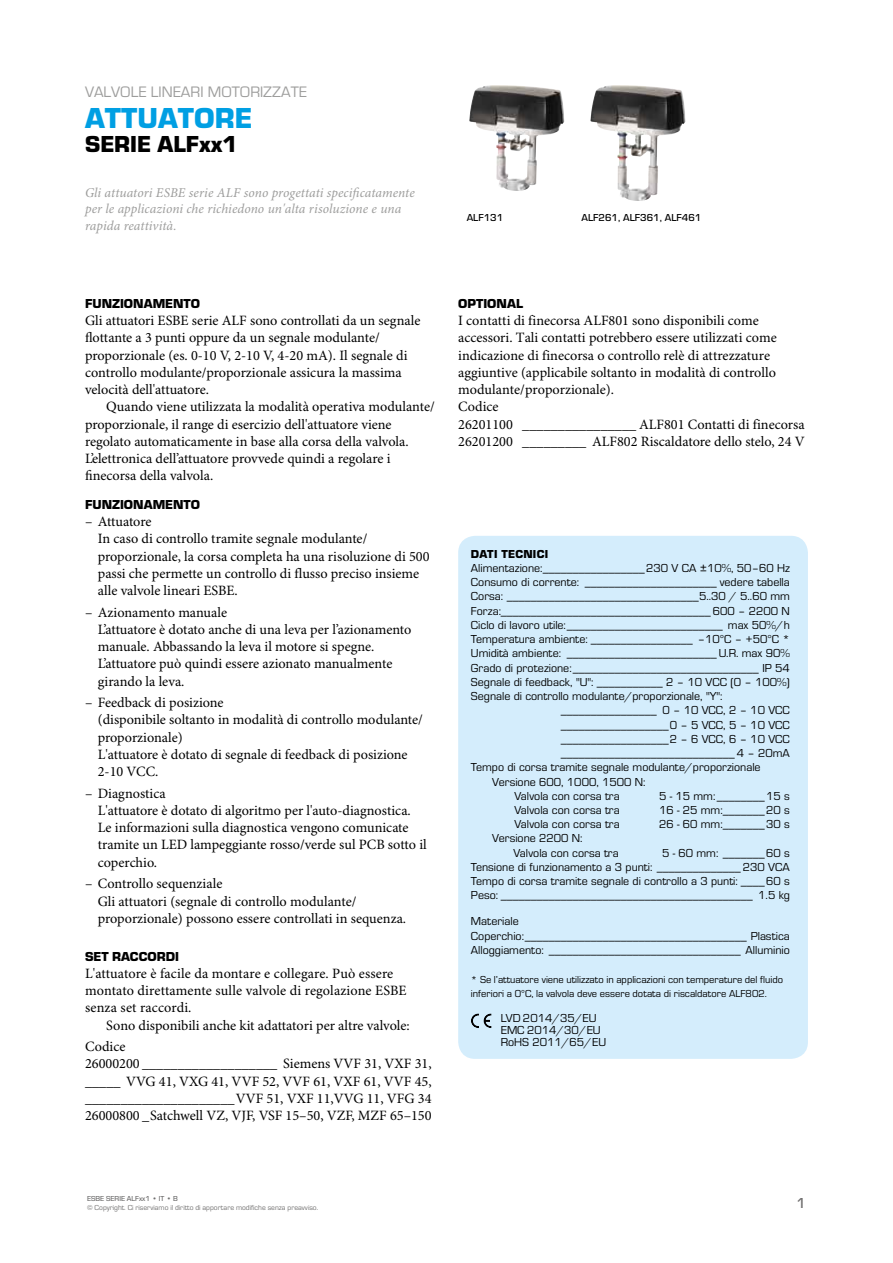
<style>
.page{position:relative;width:893px;height:1263px;background:#fff}
.page>*{position:absolute;margin:0;border:0;box-sizing:border-box;transform-origin:0 0}
.t1{font:700 30px "ESBE Eurostile";color:#009fe3}
.t2{font:700 24px "ESBE Eurostile";color:#000}
.t3{font:15.75px "ESBE Eurostile";color:#9d9d9c}
.t4{font:500 15px "ESBE Eurostile";color:#706f6f}
.t5{font:14.25px/17.2px "Minion Pro";color:#000}
.t6{font:italic 13.5px/16.5px "Minion Pro";letter-spacing:.005em;color:#9d9d9c}
.t7{font:700 13.5px "ESBE Eurostile";color:#000}
.t8{font:12px/14.2px "ESBE Eurostile";color:#000}
.t9{font:700 12px "ESBE Eurostile";letter-spacing:.025em;color:#000}
.t10{font:10.5px/14.2px "ESBE Eurostile";color:#000}
.t11{font:500 10.5px "ESBE Eurostile";color:#000}
.t12{font:7.5px "ESBE Eurostile";color:#706f6f}
.t13{font:500 7.5px "ESBE Eurostile";color:#706f6f}
</style>
<div class="page">
<img style="left:470px;top:85px;width:22px;height:31px">
<div style="left:458px;top:536px;width:350px;height:523px;background:#d4edfc;border-radius:17px"></div>
<img style="left:591px;top:85px;width:22px;height:31px">
<svg style="left:471px;top:1013px;width:21px;height:15px"></svg>
<p class="t3" style="left:85px;top:83px;width:224px">VALVOLE LINEARI MOTORIZZATE</p>
<h1 class="t1" style="left:85px;top:102px;width:169px">ATTUATORE</h1>
<h2 class="t2" style="left:85px;top:131px;width:154px">SERIE ALFxx1</h2>
<p class="t6" style="left:85px;top:185px;width:331px">Gli attuatori ESBE serie ALF sono progettati specificatamente per le applicazioni che richiedono un'alta risoluzione e una rapida reattività.</p>
<p class="t11" style="left:467px;top:211px;width:38px">ALF131</p>
<p class="t11" style="left:581px;top:211px;width:121px">ALF261, ALF361, ALF461</p>
<p class="t7" style="left:85px;top:296px;width:117px">FUNZIONAMENTO</p>
<p class="t5" style="left:85px;top:312px;width:337px">Gli attuatori ESBE serie ALF sono controllati da un segnale flottante a 3 punti oppure da un segnale modulante/ proporzionale (es. 0-10 V, 2-10 V, 4-20 mA). Il segnale di controllo modulante/proporzionale assicura la massima velocità dell'attuatore.</p>
<p class="t5" style="left:85px;top:399px;width:351px;text-indent:21px">Quando viene utilizzata la modalità operativa modulante/ proporzionale, il range di esercizio dell'attuatore viene regolato automaticamente in base alla corsa della valvola.<br>L’elettronica dell’attuatore provvede quindi a regolare i finecorsa della valvola.</p>
<p class="t7" style="left:85px;top:497px;width:117px">FUNZIONAMENTO</p>
<p class="t5" style="left:98px;top:513px;width:333px;text-indent:-13px">– Attuatore<br>In caso di controllo tramite segnale modulante/ proporzionale, la corsa completa ha una risoluzione di 500 passi che permette un controllo di flusso preciso insieme alle valvole lineari ESBE.</p>
<p class="t5" style="left:98px;top:604px;width:315px;text-indent:-13px">– Azionamento manuale<br>L’attuatore è dotato anche di una leva per l’azionamento manuale. Abbassando la leva il motore si spegne.<br>L’attuatore può quindi essere azionato manualmente girando la leva.</p>
<p class="t5" style="left:98px;top:694px;width:327px;text-indent:-13px">– Feedback di posizione<br>(disponibile soltanto in modalità di controllo modulante/ proporzionale)<br>L'attuatore è dotato di segnale di feedback di posizione 2-10 VCC.</p>
<p class="t5" style="left:98px;top:785px;width:331px;text-indent:-13px">– Diagnostica<br>L'attuatore è dotato di algoritmo per l'auto-diagnostica.<br>Le informazioni sulla diagnostica vengono comunicate tramite un LED lampeggiante rosso/verde sul PCB sotto il coperchio.</p>
<p class="t5" style="left:98px;top:876px;width:310px;text-indent:-13px">– Controllo sequenziale<br>Gli attuatori (segnale di controllo modulante/ proporzionale) possono essere controllati in sequenza.</p>
<p class="t7" style="left:85px;top:949px;width:95px">SET RACCORDI</p>
<p class="t5" style="left:85px;top:965px;width:323px">L'attuatore è facile da montare e collegare. Può essere montato direttamente sulle valvole di regolazione ESBE senza set raccordi.</p>
<p class="t5" style="left:85px;top:1015px;width:326px;line-height:21.5px;text-indent:21px">Sono disponibili anche kit adattatori per altre valvole:<br>Codice</p>
<p class="t5" style="left:85px;top:1056px;width:348px;text-align:justify">26000200 ___________________ Siemens VVF 31, VXF 31, _____ VVG 41, VXG 41, VVF 52, VVF 61, VXF 61, VVF 45, _____________________VVF 51, VXF 11,VVG 11, VFG 34<br>26000800 _Satchwell VZ, VJF, VSF 15–50, VZF, MZF 65–150</p>
<p class="t7" style="left:458px;top:296px;width:66px">OPTIONAL</p>
<p class="t5" style="left:458px;top:312px;width:348px">I contatti di finecorsa ALF801 sono disponibili come accessori. Tali contatti potrebbero essere utilizzati come indicazione di finecorsa o controllo relè di attrezzature aggiuntive (applicabile soltanto in modalità di controllo modulante/proporzionale).<br>Codice<br>26201100 ________________ ALF801 Contatti di finecorsa 26201200 _________ ALF802 Riscaldatore dello stelo, 24 V</p>
<p class="t9" style="left:471px;top:547px;width:79px">DATI TECNICI</p>
<p class="t8" style="left:471px;top:561px;width:320px">Alimentazione:_________________230 V CA ±10%, 50–60 Hz</p>
<p class="t8" style="left:471px;top:575px;width:320px">Consumo di corrente: ______________________ vedere tabella</p>
<p class="t8" style="left:471px;top:589px;width:320px">Corsa: ________________________________5..30 / 5..60 mm</p>
<p class="t8" style="left:471px;top:604px;width:320px">Forza:___________________________________600 – 2200 N</p>
<p class="t8" style="left:471px;top:618px;width:320px">Ciclo di lavoro utile:__________________________ max 50%/h</p>
<p class="t8" style="left:471px;top:632px;width:320px">Temperatura ambiente: _________________ –10°C – +50°C *</p>
<p class="t8" style="left:471px;top:646px;width:320px">Umidità ambiente: _________________________U.R. max 90%</p>
<p class="t8" style="left:471px;top:661px;width:320px">Grado di protezione:_______________________________ IP 54</p>
<p class="t8" style="left:471px;top:675px;width:320px">Segnale di feedback, "U": ___________ 2 – 10 VCC (0 – 100%)</p>
<p class="t8" style="left:471px;top:689px;width:253px">Segnale di controllo modulante/proporzionale, "Y":</p>
<p class="t8" style="left:561px;top:703px;width:230px">________________ 0 – 10 VCC, 2 – 10 VCC</p>
<p class="t8" style="left:561px;top:718px;width:230px">__________________0 – 5 VCC, 5 – 10 VCC</p>
<p class="t8" style="left:561px;top:732px;width:230px">__________________2 – 6 VCC, 6 – 10 VCC</p>
<p class="t8" style="left:561px;top:746px;width:230px">_____________________________4 – 20mA</p>
<p class="t8" style="left:471px;top:760px;width:291px">Tempo di corsa tramite segnale modulante/proporzionale</p>
<p class="t8" style="left:492px;top:775px;width:155px">Versione 600, 1000, 1500 N:</p>
<p class="t8" style="left:514px;top:789px;width:107px">Valvola con corsa tra</p>
<p class="t8" style="left:659px;top:789px;width:132px">5 - 15 mm: ________15 s</p>
<p class="t8" style="left:514px;top:803px;width:107px">Valvola con corsa tra</p>
<p class="t8" style="left:659px;top:803px;width:132px">16 - 25 mm:_______20 s</p>
<p class="t8" style="left:514px;top:817px;width:107px">Valvola con corsa tra</p>
<p class="t8" style="left:659px;top:817px;width:132px">26 - 60 mm:_______30 s</p>
<p class="t8" style="left:513px;top:832px;width:107px;text-indent:-21px">Versione 2200 N:<br>Valvola con corsa tra</p>
<p class="t8" style="left:471px;top:846px;width:320px;text-align:justify;text-indent:191px">5 - 60 mm: _______60 s Tensione di funzionamento a 3 punti: ______________ 230 VCA Tempo di corsa tramite segnale di controllo a 3 punti: ____60 s Peso: __________________________________________ 1.5 kg</p>
<p class="t8" style="left:471px;top:914px;width:320px">Materiale<br>Coperchio:_____________________________________ Plastica<br>Alloggiamento: ________________________________ Alluminio</p>
<p class="t10" style="left:471px;top:972px;width:314px">* Se l’attuatore viene utilizzato in applicazioni con temperature del fluido inferiori a 0°C, la valvola deve essere dotata di riscaldatore ALF802.</p>
<p class="t8" style="left:501px;top:1012px;width:107px;line-height:12px">LVD 2014/35/EU<br>EMC 2014/30/EU<br>RoHS 2011/65/EU</p>
<p class="t13" style="left:87px;top:1194px;width:92px">ESBE SERIE ALFxx1 • IT • B</p>
<p class="t12" style="left:87px;top:1203px;width:233px">© Copyright. Ci riserviamo il diritto di apportare modifiche senza preavviso.</p>
<p class="t4" style="left:796px;top:1195px;width:11px">1</p>
</div>
